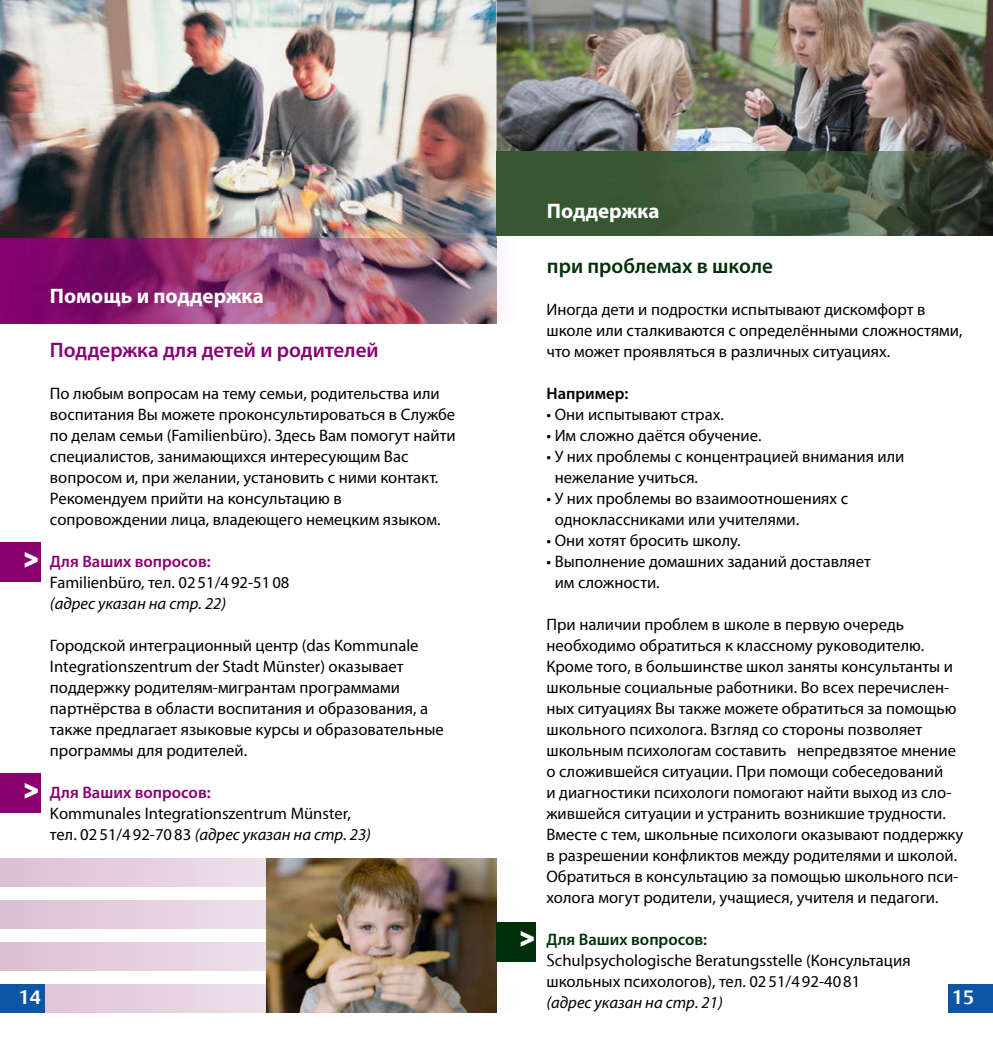
<style>
.page{position:relative;width:993px;height:1042px;background:#fff}
.page>*{position:absolute;margin:0;border:0;box-sizing:border-box;transform-origin:0 0}
.t1{font:600 21px "Myriad Pro";color:#880072}
.t2{font:700 21px "Myriad Pro";color:#fff}
.t3{font:600 21px "Myriad Pro";color:#00300a}
.t4{font:700 19.25px "Vesta Pro";color:#fff}
.t5{font:16.62px/21px "Myriad Pro";color:#000}
.t6{font:italic 16.62px "Myriad Pro";color:#000}
.t7{font:600 16.62px "Myriad Pro";color:#880072}
.t8{font:600 16.62px "Myriad Pro";color:#000}
.s1{font-style:italic}
.s2{font-weight:600;color:#00300a}
.s3{font-family:"Vesta Pro"}
</style>
<div class="page">
<svg style="left:0;top:858px;width:497px;height:28px;background:#e3cede"></svg>
<svg style="left:0;top:900px;width:497px;height:28px;background:#e3cede"></svg>
<svg style="left:0;top:942px;width:522px;height:28px;background:#e3cfdf"></svg>
<svg style="left:45px;top:984px;width:452px;height:28px;background:#e4d1e0"></svg>
<div style="left:947px;top:984px;width:45px;height:28px;background:#0e55a6"></div>
<img style="left:0;top:0;width:496px;height:239px">
<div style="left:496px;top:239px;width:18px;height:84px;background:#fcf9fc"></div>
<img style="left:0;top:239px;width:496px;height:84px">
<div style="left:0;top:542px;width:40px;height:40px;background:#880072"></div>
<div style="left:0;top:773px;width:40px;height:40px;background:#880072"></div>
<img style="left:266px;top:858px;width:230px;height:154px">
<div style="left:0;top:984px;width:45px;height:28px;background:#0e55a6"></div>
<img style="left:496px;top:0;width:496px;height:151px">
<svg style="left:992px;top:151px;width:1px;height:85px"></svg>
<img style="left:496px;top:151px;width:496px;height:85px">
<div style="left:496px;top:921px;width:40px;height:40px;background:#00300a"></div>
<p class="t2" style="left:50px;top:283px;width:215px">Помощь и поддержка</p>
<p class="t1" style="left:50px;top:337px;width:330px">Поддержка для детей и родителей</p>
<p class="t5" style="left:50px;top:383px;width:407px">По любым вопросам на тему семьи, родительства или воспитания Вы можете проконсультироваться в Службе по делам семьи (Familienbüro). Здесь Вам помогут найти специалистов, занимающихся интересующим Вас вопросом и, при желании, установить с ними контакт.<br>Рекомендуем прийти на консультацию в сопровождении лица, владеющего немецким языком.</p>
<p class="t7" style="left:50px;top:551px;width:162px">Для Ваших вопросов:</p>
<p class="t5" style="left:50px;top:572px;width:241px">Familienbüro, тел. 02 51/4 92-51 08</p>
<p class="t6" style="left:50px;top:593px;width:178px">(адрес указан на стр. 22)</p>
<p class="t5" style="left:50px;top:635px;width:395px">Городской интеграционный центр (das Kommunale Integrationszentrum der Stadt Münster) оказывает поддержку родителям-мигрантам программами партнёрства в области воспитания и образования, а также предлагает языковые курсы и образовательные программы для родителей.</p>
<p class="t7" style="left:50px;top:782px;width:162px">Для Ваших вопросов:</p>
<p class="t5" style="left:50px;top:803px;width:322px">Kommunales Integrationszentrum Münster, тел. 02 51/4 92-70 83 <span class="s1">(адрес указан на стр. 23)</span></p>
<p class="t4" style="left:19px;top:985px;width:23px">14</p>
<p class="t2" style="left:546px;top:197px;width:114px">Поддержка</p>
<p class="t3" style="left:546px;top:253px;width:227px">при проблемах в школе</p>
<p class="t5" style="left:546px;top:299px;width:417px">Иногда дети и подростки испытывают дискомфорт в школе или сталкиваются с определёнными сложностями, что может проявляться в различных ситуациях.</p>
<p class="t8" style="left:546px;top:383px;width:83px">Например:</p>
<p class="t5" style="left:546px;top:404px;width:179px">• Они испытывают страх.</p>
<p class="t5" style="left:546px;top:425px;width:216px">• Им сложно даётся обучение.</p>
<p class="t5" style="left:554px;top:446px;width:351px;text-indent:-8px">• У них проблемы с концентрацией внимания или нежелание учиться.</p>
<p class="t5" style="left:554px;top:488px;width:295px;text-indent:-8px">• У них проблемы во взаимоотношениях с одноклассниками или учителями.</p>
<p class="t5" style="left:546px;top:530px;width:195px">• Они хотят бросить школу.</p>
<p class="t5" style="left:554px;top:551px;width:318px;text-indent:-8px">• Выполнение домашних заданий доставляет им сложности.</p>
<p class="t5" style="left:546px;top:614px;width:418px">При наличии проблем в школе в первую очередь необходимо обратиться к классному руководителю.<br>Кроме того, в большинстве школ заняты консультанты и школьные социальные работники. Во всех перечислен&shy;ных ситуациях Вы также можете обратиться за помощью школьного психолога. Взгляд со стороны позволяет школьным психологам составить непредвзятое мнение о сложившейся ситуации. При помощи собеседований<br>и диагностики психологи помогают найти выход из сло&shy;жившейся ситуации и устранить возникшие трудности.<br>Вместе с тем, школьные психологи оказывают поддержку в разрешении конфликтов между родителями и школой.<br>Обратиться в консультацию за помощью школьного пси&shy;холога могут родители, учащиеся, учителя и педагоги.</p>
<p class="t5" style="left:546px;top:929px;width:365px"><span class="s2">Для Ваших вопросов:<br></span><span class="s3">S</span>chulpsychologische Beratungsstelle (Консультация школьных психологов), тел. 02 51/4 92-40 81</p>
<p class="t6" style="left:546px;top:992px;width:178px">(адрес указан на стр. 21)</p>
<p class="t4" style="left:951px;top:985px;width:23px">15</p>
</div>
